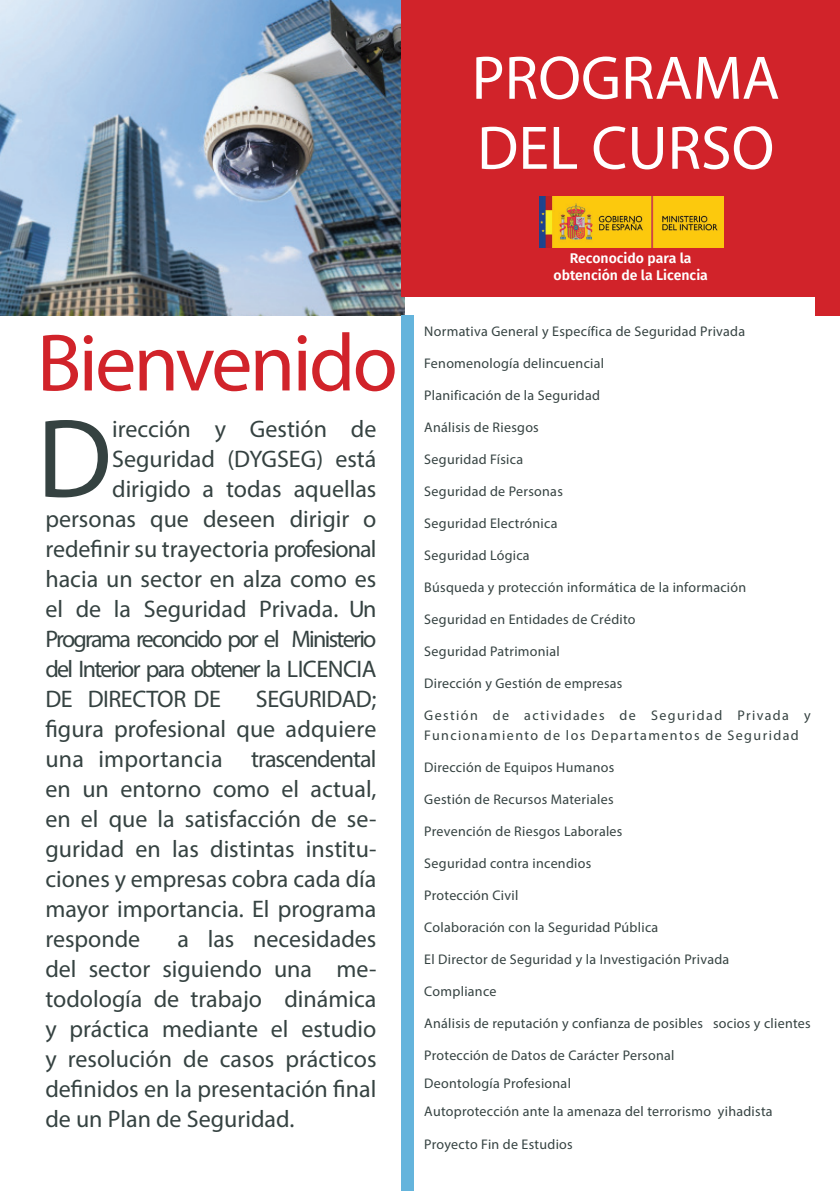
<style>
.page{position:relative;width:840px;height:1191px;background:#fff}
.page>*{position:absolute;margin:0;border:0;box-sizing:border-box;transform-origin:0 0}
.t1{font:113px "Myriad Pro";color:#354241}
.t2{font:82px "Myriad Pro";letter-spacing:-.035em;color:#d1232a}
.t3{font:62px/70px "Myriad Pro";color:#fff}
.t4{font:24px/30px "Myriad Pro";color:#354241;text-align:justify}
.t5{font:24px "Myriad Pro";letter-spacing:-.07em;color:#354241}
.t6{font:24px "Myriad Pro";letter-spacing:-.02em;color:#354241}
.t7{font:14px/28px "Myriad Pro";letter-spacing:.02em;color:#354241}
.t8{font:14px/20px "Myriad Pro";letter-spacing:.1em;color:#354241}
.t9{font:600 14px/16.8px "Fira Sans";color:#fff;text-align:center}
</style>
<div class="page">
<img style="left:0;top:0;width:404px;height:316px">
<div style="left:401px;top:0;width:438px;height:297px;background:#d1232a"></div>
<div style="left:401px;top:316px;width:13px;height:875px;background:#64b4dc"></div>
<div style="left:815px;top:278px;width:24px;height:38px;background:#d1232a"></div>
<img style="left:539px;top:196px;width:183px;height:51px">
<h3 class="t3" style="left:471px;top:42px;width:309px">PROGRAMA<br>DEL CURSO</h3>
<h2 class="t2" style="left:37px;top:312px;width:362px">Bienvenido</h2>
<h1 class="t1" style="left:37px;top:389px;width:77px">D</h1>
<h3 class="t4" style="left:112px;top:413px;width:266px">irección y Gestión de</h3>
<h3 class="t4" style="left:112px;top:443px;width:266px">Seguridad (DYGSEG) está</h3>
<h3 class="t4" style="left:112px;top:473px;width:266px">dirigido a todas aquellas</h3>
<h3 class="t4" style="left:45px;top:503px;width:332px">personas que deseen dirigir o</h3>
<h3 class="t4" style="left:45px;top:533px;width:332px">redefinir su trayectoria profesional</h3>
<h3 class="t4" style="left:45px;top:563px;width:332px">hacia un sector en alza como es</h3>
<h3 class="t4" style="left:45px;top:593px;width:332px">el de la Seguridad Privada. Un</h3>
<h3 class="t5" style="left:45px;top:624px;width:332px">Programa reconcido por el Ministerio</h3>
<h3 class="t5" style="left:45px;top:654px;width:332px">del Interior para obtener la LICENCIA</h3>
<h3 class="t6" style="left:45px;top:684px;width:177px">DE DIRECTOR DE</h3>
<p class="t4" style="left:45px;top:683px;width:332px;text-indent:210px">SEGURIDAD; figura profesional que adquiere una importancia trascendental en un entorno como el actual, en el que la satisfacción de se&shy;guridad en las distintas institu&shy;ciones y empresas cobra cada día mayor importancia. El programa responde</p>
<h3 class="t4" style="left:45px;top:923px;width:332px;text-indent:132px">a las necesidades del sector siguiendo una me&shy;todología de trabajo dinámica y práctica mediante el estudio y resolución de casos prácticos definidos en la presentación final de un Plan de Seguridad.</h3>
<p class="t9" style="left:553px;top:249px;width:156px">Reconocido para la obtención de la Licencia</p>
<p class="t7" style="left:424px;top:317px;width:322px">Normativa General y Específica de Seguridad Privada</p>
<p class="t7" style="left:424px;top:349px;width:181px">Fenomenología delincuencial</p>
<p class="t7" style="left:424px;top:381px;width:177px">Planificación de la Seguridad</p>
<p class="t7" style="left:424px;top:413px;width:116px">Análisis de Riesgos</p>
<p class="t7" style="left:424px;top:445px;width:100px">Seguridad Física</p>
<p class="t7" style="left:424px;top:477px;width:140px">Seguridad de Personas</p>
<p class="t7" style="left:424px;top:509px;width:135px">Seguridad Electrónica</p>
<p class="t7" style="left:424px;top:541px;width:107px">Seguridad Lógica</p>
<p class="t7" style="left:424px;top:573px;width:323px">Búsqueda y protección informática de la información</p>
<p class="t7" style="left:424px;top:605px;width:213px">Seguridad en Entidades de Crédito</p>
<p class="t7" style="left:424px;top:637px;width:137px">Seguridad Patrimonial</p>
<p class="t7" style="left:424px;top:669px;width:200px">Dirección y Gestión de empresas</p>
<p class="t8" style="left:424px;top:705px;width:387px">Gestión de actividades de Seguridad Privada y<br>Funcionamiento de los Departamentos de Seguridad</p>
<p class="t7" style="left:424px;top:753px;width:191px">Dirección de Equipos Humanos</p>
<p class="t7" style="left:424px;top:785px;width:191px">Gestión de Recursos Materiales</p>
<p class="t7" style="left:424px;top:817px;width:199px">Prevención de Riesgos Laborales</p>
<p class="t7" style="left:424px;top:849px;width:168px">Seguridad contra incendios</p>
<p class="t7" style="left:424px;top:881px;width:95px">Protección Civil</p>
<p class="t7" style="left:424px;top:913px;width:235px">Colaboración con la Seguridad Pública</p>
<p class="t7" style="left:424px;top:945px;width:306px">El Director de Seguridad y la Investigación Privada</p>
<p class="t7" style="left:424px;top:977px;width:74px">Compliance</p>
<p class="t7" style="left:424px;top:1009px;width:388px">Análisis de reputación y confianza de posibles socios y clientes</p>
<p class="t7" style="left:424px;top:1041px;width:349px">Protección de Datos de Carácter Personal<br>Deontología Profesional<br>Autoprotección ante la amenaza del terrorismo yihadista</p>
<p class="t7" style="left:424px;top:1129px;width:150px">Proyecto Fin de Estudios</p>
</div>
